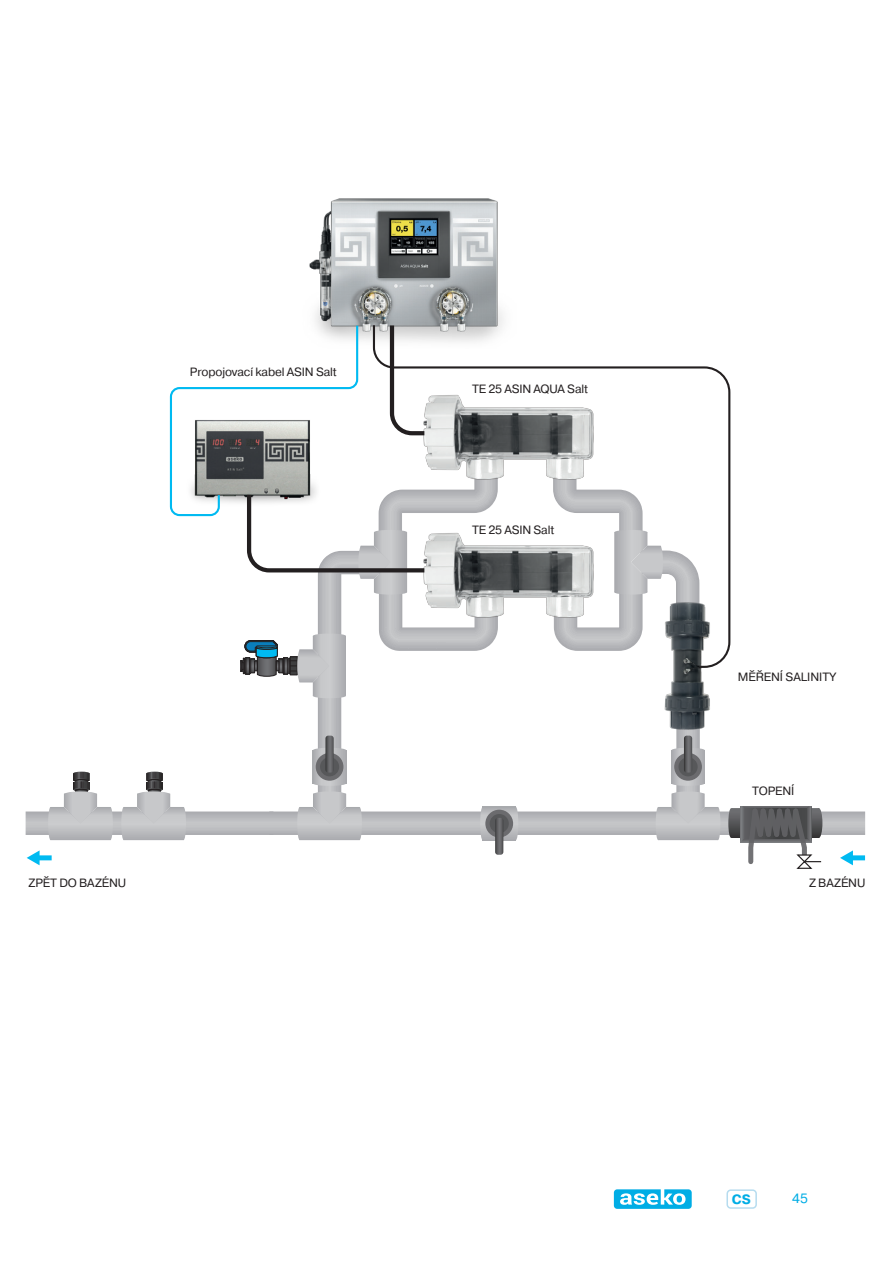
<style>
.page{position:relative;width:893px;height:1263px;background:#fff}
.page>*{position:absolute;margin:0;border:0;box-sizing:border-box;transform-origin:0 0}
.t1{font:700 13.5px "Pragmatica";color:#00ade5}
.t2{font:13.5px "Pragmatica";color:#00ade5}
.t3{font:12px "Pragmatica";letter-spacing:-.01em;color:#231f20}
</style>
<div class="page">
<div style="left:726px;top:1189px;width:31px;height:20px;border:2px solid #b6dcef;border-radius:4px"></div>
<svg style="left:614px;top:1189px;width:78px;height:20px"></svg>
<img style="left:309px;top:198px;width:195px;height:123px">
<svg style="left:26px;top:321px;width:839px;height:548px"></svg>
<div style="left:732px;top:786px;width:82px;height:19px;background:#fff"></div>
<p class="t3" style="left:190px;top:364px;width:148px">Propojovací kabel ASIN Salt</p>
<p class="t3" style="left:472px;top:381px;width:117px">TE 25 ASIN AQUA Salt</p>
<p class="t3" style="left:472px;top:522px;width:84px">TE 25 ASIN Salt</p>
<p class="t3" style="left:738px;top:670px;width:99px">MĚŘENÍ SALINITY</p>
<p class="t3" style="left:752px;top:784px;width:43px">TOPENÍ</p>
<p class="t3" style="left:28px;top:876px;width:99px">ZPĚT DO BAZÉNU</p>
<p class="t3" style="left:809px;top:876px;width:58px">Z BAZÉNU</p>
<p class="t1" style="left:732px;top:1190px;width:20px">CS</p>
<p class="t2" style="left:792px;top:1190px;width:17px">45</p>
</div>
